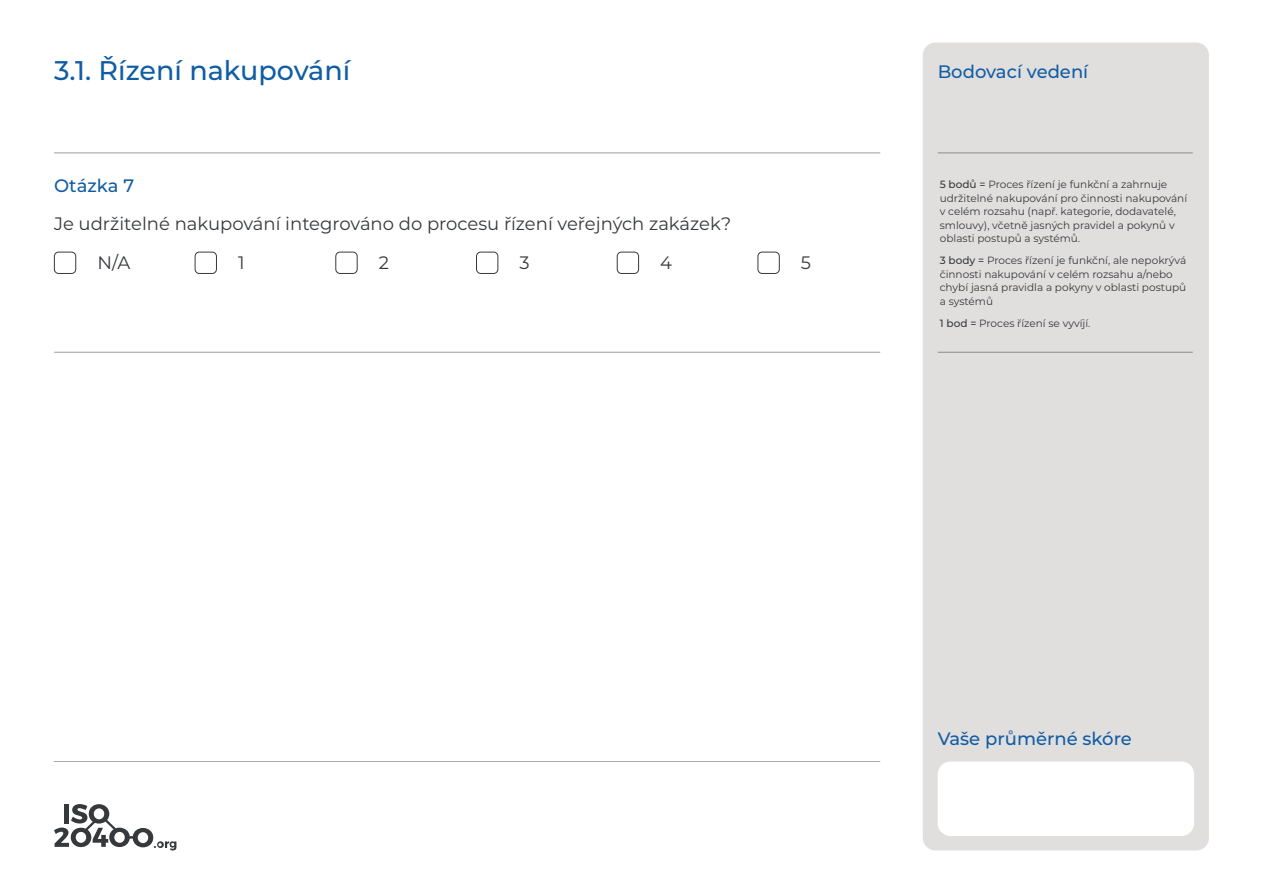
<style>
.page{position:relative;width:1263px;height:893px;background:#fff}
.page>*{position:absolute;margin:0;border:0;box-sizing:border-box;transform-origin:0 0}
.Section_Titles{font:500 27px "Montserrat";color:#105da4}
.Question{font:18px "Montserrat";color:#36393c}
.Section_Titles-2{font:500 18px "Montserrat";color:#105da4}
.Answers{font:18px "Montserrat";color:#36393c}
.Question_No{font:500 18px "Montserrat";color:#105da4}
.Guidance{font:10.5px/13.5px "Montserrat";color:#36393c}
.s1{font-weight:500}
</style>
<div class="page">
<hr style="left:54px;top:761px;width:826px;height:1px;background:#36393c">
<svg style="left:54px;top:804px;width:122px;height:46px"></svg>
<div style="left:923px;top:43px;width:286px;height:807px;background:#e1dede;border-radius:13px"></div>
<div style="left:54px;top:252px;width:22px;height:22px;border:1px solid #36393c;border-radius:4px"></div>
<div style="left:757px;top:252px;width:23px;height:22px;border:1px solid #36393c;border-radius:4px"></div>
<div style="left:617px;top:252px;width:22px;height:22px;border:1px solid #36393c;border-radius:4px"></div>
<div style="left:476px;top:252px;width:22px;height:22px;border:1px solid #36393c;border-radius:4px"></div>
<div style="left:335px;top:252px;width:23px;height:22px;border:1px solid #36393c;border-radius:4px"></div>
<div style="left:195px;top:252px;width:22px;height:22px;border:1px solid #36393c;border-radius:4px"></div>
<div style="left:938px;top:761px;width:256px;height:75px;background:#fff;border-radius:13px"></div>
<hr style="left:54px;top:352px;width:826px;height:1px;background:#36393c">
<hr style="left:938px;top:352px;width:255px;height:1px;background:#36393c">
<hr style="left:54px;top:153px;width:826px;height:1px;background:#36393c">
<hr style="left:938px;top:153px;width:255px;height:1px;background:#36393c">
<p class="Section_Titles" style="left:54px;top:52px;width:298px">3.1. Řízení nakupování</p>
<p class="Question_No" style="left:54px;top:173px;width:82px">Otázka 7</p>
<p class="Question" style="left:54px;top:212px;width:679px">Je udržitelné nakupování integrováno do procesu řízení veřejných zakázek?</p>
<p class="Answers" style="left:97px;top:250px;width:34px">N/A</p>
<p class="Answers" style="left:238px;top:250px;width:8px">1</p>
<p class="Answers" style="left:379px;top:250px;width:12px">2</p>
<p class="Answers" style="left:519px;top:250px;width:12px">3</p>
<p class="Answers" style="left:660px;top:250px;width:13px">4</p>
<p class="Answers" style="left:801px;top:250px;width:12px">5</p>
<p class="Section_Titles-2" style="left:938px;top:59px;width:152px">Bodovací vedení</p>
<p class="Guidance" style="left:940px;top:177px;width:249px"><span class="s1">5 bodů =</span> Proces řízení je funkční a zahrnuje udržitelné nakupování pro činnosti nakupování v celém rozsahu (např. kategorie, dodavatelé, smlouvy), včetně jasných pravidel a pokynů v oblasti postupů a systémů.</p>
<p class="Guidance" style="left:940px;top:253px;width:248px"><span class="s1">3 body =</span> Proces řízení je funkční, ale nepokrývá činnosti nakupování v celém rozsahu a/nebo chybí jasná pravidla a pokyny v oblasti postupů a systémů</p>
<p class="Guidance" style="left:940px;top:316px;width:152px"><span class="s1">1 bod =</span> Proces řízení se vyvíjí.</p>
<p class="Section_Titles-2" style="left:938px;top:726px;width:196px">Vaše průměrné skóre</p>
</div>
